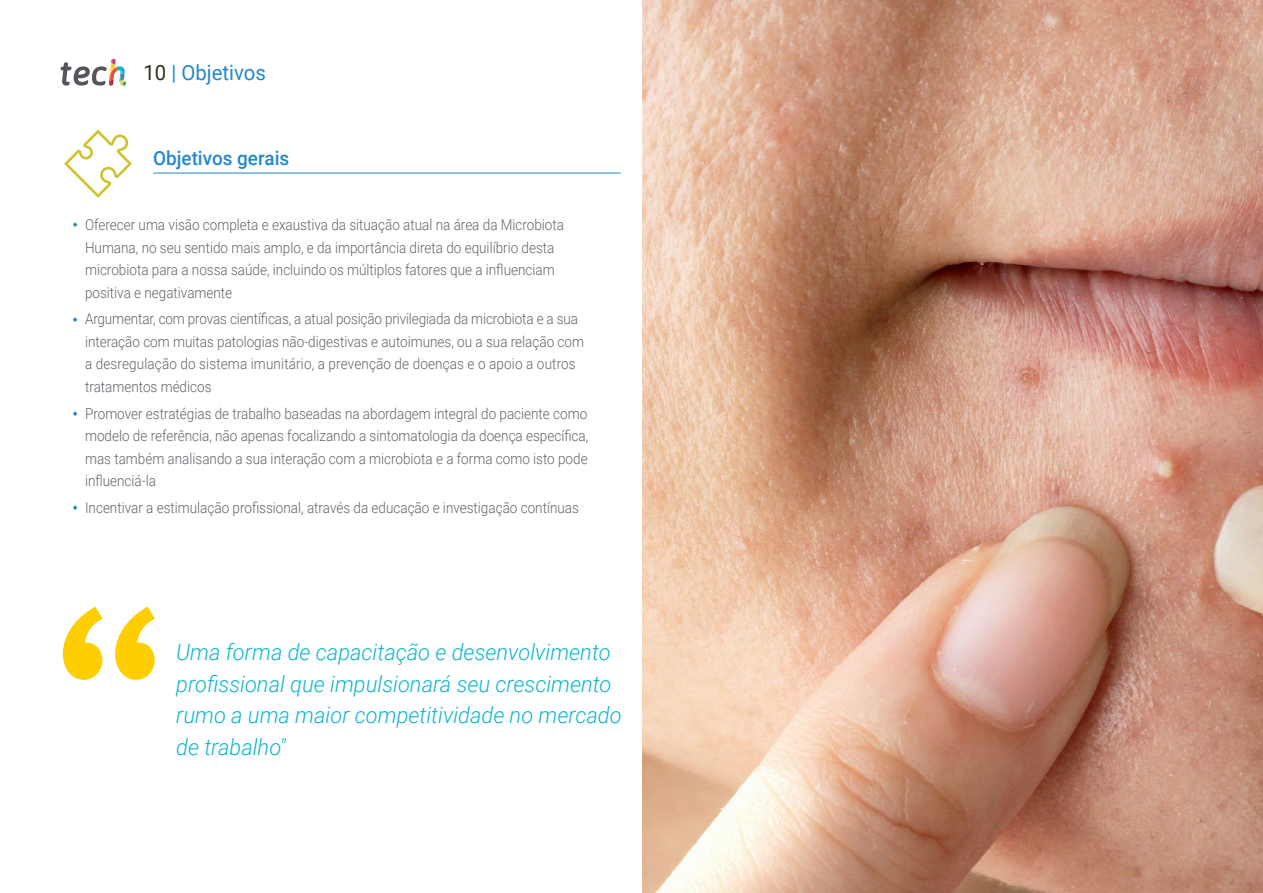
<style>
.page{position:relative;width:1263px;height:893px;background:#fff}
.page>*{position:absolute;margin:0;border:0;box-sizing:border-box;transform-origin:0 0}
.t1{font:italic 300 22.5px/31.5px "Roboto";color:#0fb6cf}
.t2{font:21px "Roboto";color:#2488c9}
.t3{font:500 19.5px "Roboto";color:#2488c9}
.t4{font:300 15px/22.5px "Roboto";color:#61646a;scale:.9 1}
.s1{color:#312e20}
</style>
<div class="page">
<img style="left:642px;top:0;width:621px;height:893px">
<hr style="left:153px;top:173px;width:468px;height:1px;background:#2488c9">
<svg style="left:64px;top:130px;width:68px;height:68px"></svg>
<svg style="left:63px;top:607px;width:92px;height:73px"></svg>
<svg style="left:61px;top:59px;width:65px;height:27px"></svg>
<h2 class="t2" style="left:144px;top:57px;width:124px"><span class="s1">10</span> | Objetivos</h2>
<h3 class="t3" style="left:153px;top:144px;width:138px">Objetivos gerais</h3>
<p class="t4" style="left:85px;top:213px;width:534px">Oferecer uma visão completa e exaustiva da situação atual na área da Microbiota Humana, no seu sentido mais amplo, e da importância direta do equilíbrio desta microbiota para a nossa saúde, incluindo os múltiplos fatores que a influenciam positiva e negativamente</p>
<p class="t4" style="left:85px;top:307px;width:556px">Argumentar, com provas científicas, a atual posição privilegiada da microbiota e a sua interação com muitas patologias não-digestivas e autoimunes, ou a sua relação com a desregulação do sistema imunitário, a prevenção de doenças e o apoio a outros tratamentos médicos</p>
<p class="t4" style="left:85px;top:401px;width:561px;text-align:justify">Promover estratégias de trabalho baseadas na abordagem integral do paciente como modelo de referência, não apenas focalizando a sintomatologia da doença específica, mas também analisando a sua interação com a microbiota e a forma como isto pode influenciá-la</p>
<p class="t4" style="left:85px;top:496px;width:550px">Incentivar a estimulação profissional, através da educação e investigação contínuas</p>
<h1 class="t1" style="left:176px;top:635px;width:447px">Uma forma de capacitação e desenvolvimento profissional que impulsionará seu crescimento rumo a uma maior competitividade no mercado de trabalho"</h1>
</div>
